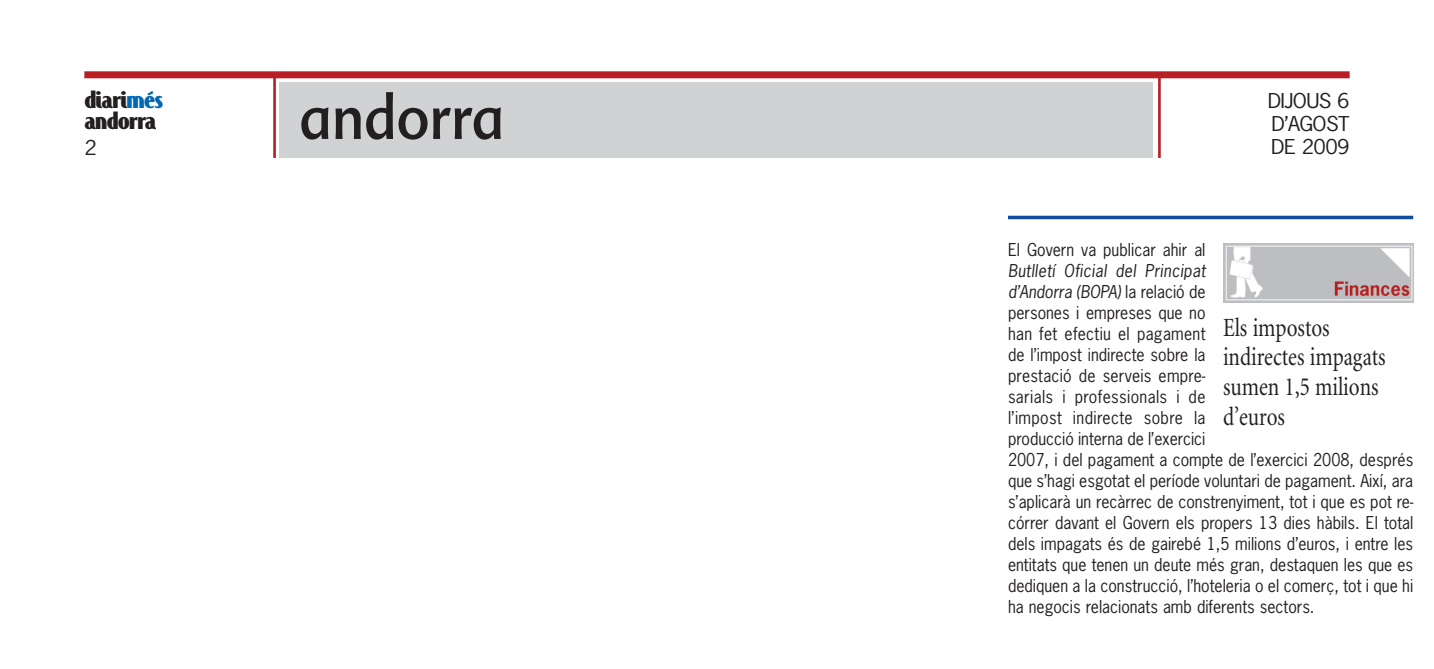
<style>
.page{position:relative;width:1434px;height:669px;background:#fff}
.page>*{position:absolute;margin:0;border:0;box-sizing:border-box;transform-origin:0 0}
.t1{font:61.25px "Advert";color:#231f20;scale:.9 1}
.t2{font:26.25px/29.8px "Minion";color:#231f20;scale:.8 1}
.t3{font:700 26.25px/21px "Jandoni";letter-spacing:-.02em;color:#231f20;scale:1.12 1}
.t4{font:19.25px/23.1px "News Gothic";letter-spacing:-.03em;color:#231f20;scale:1.12 1}
.t5{font:16.62px/21px "News Gothic";color:#231f20;scale:.95 1}
.s1{color:#0168b3}
.s2{font-style:italic}
</style>
<div class="page">
<div style="left:280px;top:82px;width:873px;height:76px;background:#d1d2d4"></div>
<hr style="left:1158px;top:75px;width:2px;height:83px;background:#b71f24">
<div style="left:84px;top:71px;width:1265px;height:7px;background:#b71f24"></div>
<hr style="left:273px;top:75px;width:3px;height:83px;background:#b71f24">
<hr style="left:1008px;top:216px;width:405px;height:3px;background:#114aa0">
<img style="left:1223px;top:243px;width:190px;height:59px">
<h2 class="t3" style="left:84px;top:89px;width:72px">diari<span class="s1">més </span>andorra</h2>
<p class="t4" style="left:84px;top:137px;width:13px">2</p>
<h1 class="t1" style="left:299px;top:82px;width:229px">andorra</h1>
<p class="t4" style="left:1267px;top:90px;width:75px">DIJOUS 6<br>D’AGOST</p>
<p class="t4" style="left:1271px;top:136px;width:71px">DE 2009</p>
<p class="t5" style="left:1008px;top:239px;width:209px">El Govern va publicar ahir al</p>
<p class="t5" style="left:1008px;top:260px;width:428px"><span class="s2">Butlletí Oficial del Principat<br>d’Andorra (BOPA)</span> la relació de<br>persones i empreses que no<br>han fet efectiu el pagament<br>de l’impost indirecte sobre la<br>prestació de serveis empre-<br>sarials i professionals i de<br>l’impost indirecte sobre la<br>producció interna de l’exercici<br>2007, i del pagament a compte de l’exercici 2008, després que s’hagi esgotat el període voluntari de pagament. Així, ara s’aplicarà un recàrrec de constrenyiment, tot i que es pot re&shy;córrer davant el Govern els propers 13 dies hàbils. El total dels impagats és de gairebé 1,5 milions d’euros, i entre les entitats que tenen un deute més gran, destaquen les que es dediquen a la construcció, l’hoteleria o el comerç, tot i que hi ha negocis relacionats amb diferents sectors.</p>
<h2 class="t2" style="left:1223px;top:314px;width:205px">Els impostos indirectes impagats sumen 1,5 milions d’euros</h2>
</div>
